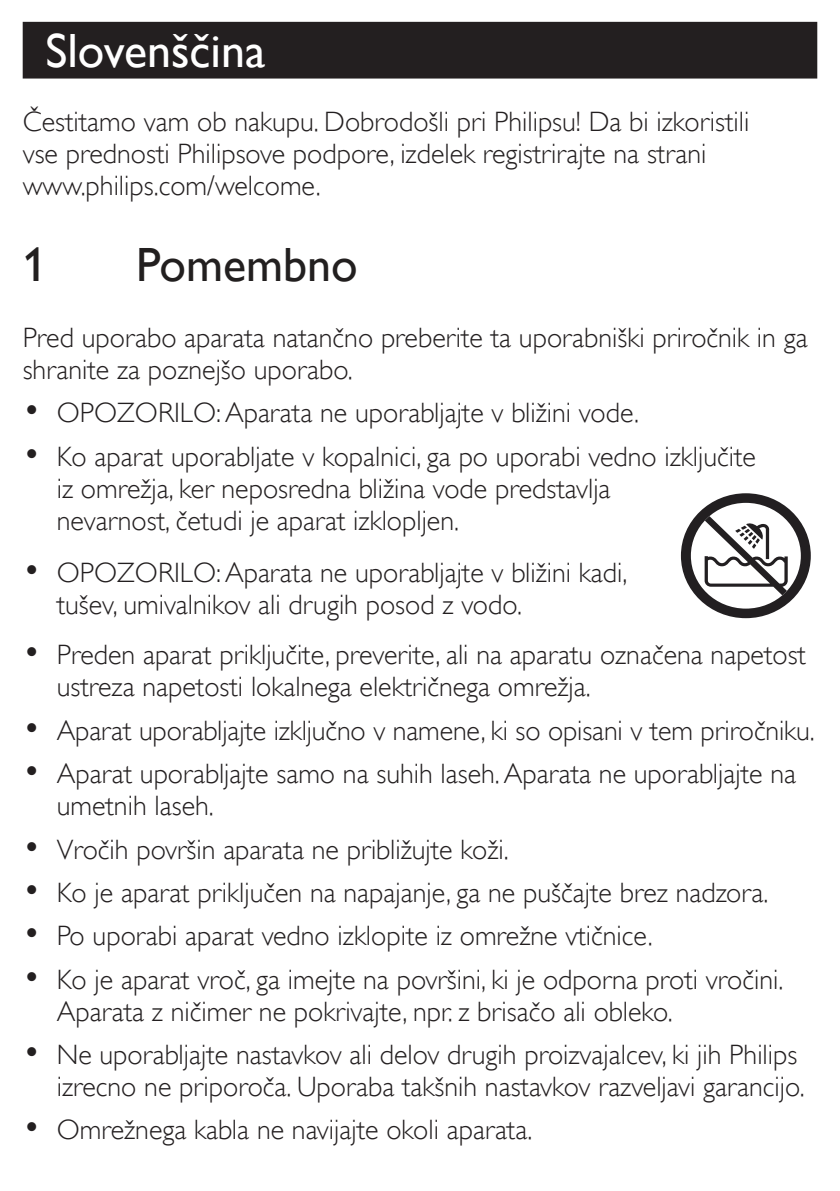
<style>
.page{position:relative;width:840px;height:1191px;background:#fff}
.page>*{position:absolute;margin:0;border:0;box-sizing:border-box;transform-origin:0 0}
.t1{font:48px "Gill Sans Alt One WGL";color:#fff}
.t2{font:48px "Gill Sans Alt One WGL";color:#221f1f}
.t3{font:28px/32px "Gill Sans Alt One WGL Light";color:#231f20}
.s1{font-size:36px}
</style>
<div class="page">
<div style="left:23px;top:22px;width:793px;height:57px;background:#231f20"></div>
<div style="left:680px;top:493px;width:130px;height:125px;background:#221f21;border-radius:50%"></div>
<div style="left:690px;top:503px;width:110px;height:105px;background:#fff;border-radius:50%"></div>
<svg style="left:695px;top:507px;width:98px;height:95px"></svg>
<h1 class="t1" style="left:45px;top:18px;width:222px">Slovenščina</h1>
<p class="t3" style="left:23px;top:106px;width:727px">Čestitamo vam ob nakupu. Dobrodošli pri Philipsu! Da bi izkoristili vse prednosti Philipsove podpore, izdelek registrirajte na strani www.philips.com/welcome.</p>
<h1 class="t2" style="left:23px;top:232px;width:25px">1</h1>
<h1 class="t2" style="left:136px;top:232px;width:223px">Pomembno</h1>
<p class="t3" style="left:23px;top:322px;width:786px">Pred uporabo aparata natančno preberite ta uporabniški priročnik in ga shranite za poznejšo uporabo.</p>
<p class="t3" style="left:23px;top:397px;width:617px"><span class="s1">•</span> OPOZORILO: Aparata ne uporabljajte v bližini vode.</p>
<p class="t3" style="left:57px;top:440px;width:700px;text-indent:-34px"><span class="s1">•</span> Ko aparat uporabljate v kopalnici, ga po uporabi vedno izključite iz omrežja, ker neposredna bližina vode predstavlja<br>nevarnost, četudi je aparat izklopljen.</p>
<p class="t3" style="left:57px;top:557px;width:572px;text-indent:-34px"><span class="s1">•</span> OPOZORILO: Aparata ne uporabljajte v bližini kadi, tušev, umivalnikov ali drugih posod z vodo.</p>
<p class="t3" style="left:57px;top:639px;width:750px;text-indent:-34px"><span class="s1">•</span> Preden aparat priključite, preverite, ali na aparatu označena napetost ustreza napetosti lokalnega električnega omrežja.</p>
<p class="t3" style="left:23px;top:714px;width:793px"><span class="s1">•</span> Aparat uporabljajte izključno v namene, ki so opisani v tem priročniku.</p>
<p class="t3" style="left:57px;top:758px;width:740px;text-indent:-34px"><span class="s1">•</span> Aparat uporabljajte samo na suhih laseh. Aparata ne uporabljajte na umetnih laseh.</p>
<p class="t3" style="left:23px;top:833px;width:487px"><span class="s1">•</span> Vročih površin aparata ne približujte koži.</p>
<p class="t3" style="left:23px;top:876px;width:746px"><span class="s1">•</span> Ko je aparat priključen na napajanje, ga ne puščajte brez nadzora.</p>
<p class="t3" style="left:23px;top:920px;width:631px"><span class="s1">•</span> Po uporabi aparat vedno izklopite iz omrežne vtičnice.</p>
<p class="t3" style="left:57px;top:963px;width:727px;text-indent:-34px"><span class="s1">•</span> Ko je aparat vroč, ga imejte na površini, ki je odporna proti vročini.<br>Aparata z ničimer ne pokrivajte, npr. z brisačo ali obleko.</p>
<p class="t3" style="left:23px;top:1038px;width:783px;text-align:right"><span class="s1">•</span> Ne uporabljajte nastavkov ali delov drugih proizvajalcev, ki jih Philips izrecno ne priporoča. Uporaba takšnih nastavkov razveljavi garancijo.</p>
<p class="t3" style="left:23px;top:1114px;width:511px"><span class="s1">•</span> Omrežnega kabla ne navijajte okoli aparata.</p>
</div>
